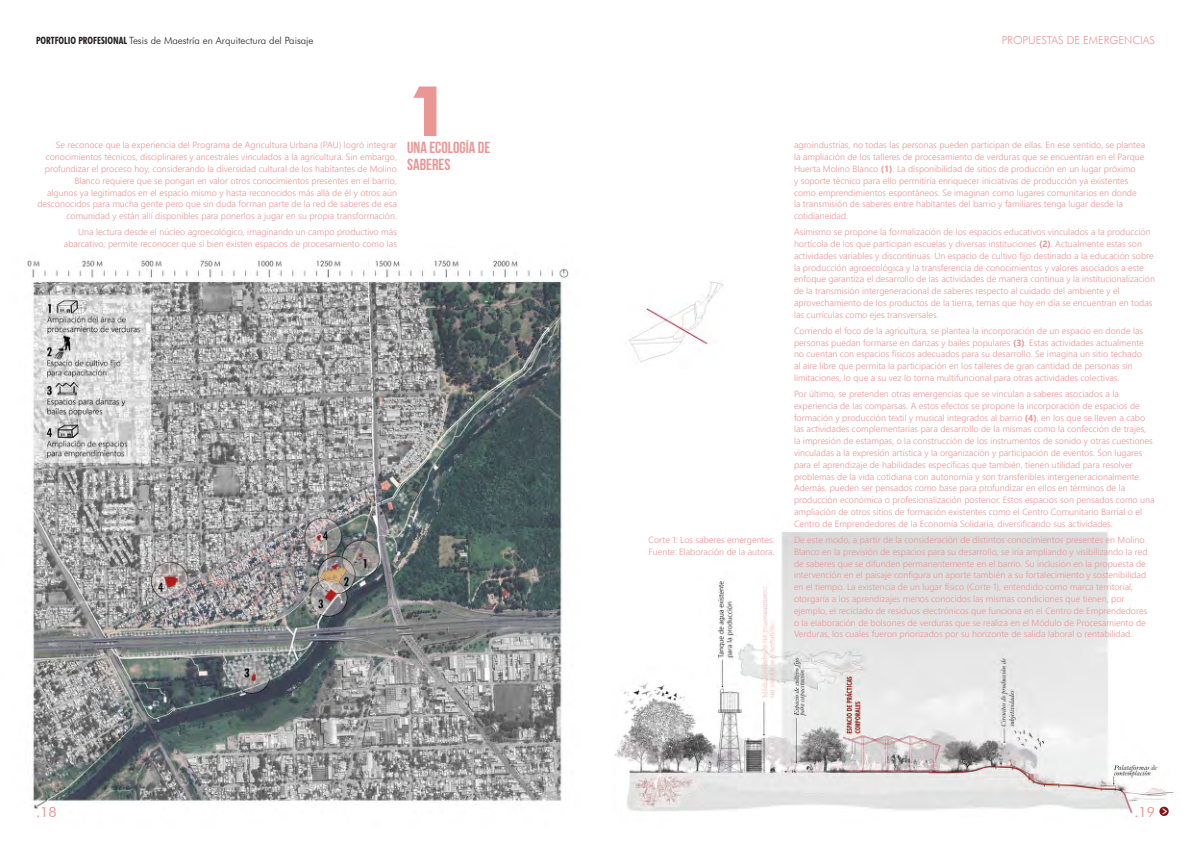
<style>
.page{position:relative;width:1191px;height:842px;background:#fff}
.page>*{position:absolute;margin:0;border:0;box-sizing:border-box;transform-origin:0 0}
.Texto_base{font:700 70px "Futura";color:#ea9695}
.Texto_base-2{font:700 16px/17px "Bebas Neue";color:#ea9695}
.numeros_de_pagina{font:14px "Futura BT";color:#ea9695}
.t1{font:300 11px "Futura BT";color:#e89595}
.t2{font:300 10px "Futura BT";color:#231f20}
.Texto_base-3{font:300 9px/11.8px "Nirmala UI";color:#ea9695}
.s1{font-weight:700;font-stretch:condensed}
.s2{font-weight:700}
</style>
<div class="page">
<img style="left:27px;top:259px;width:1147px;height:557px">
<svg style="left:1159px;top:807px;width:9px;height:9px"></svg>
<svg style="left:1161px;top:808px;width:6px;height:7px"></svg>
<p class="t2" style="left:36px;top:34px;width:279px"><span class="s1">PORTFOLIO PROFESIONAL</span> Tesis de Maestría en Arquitectura del Paisaje</p>
<p class="t1" style="left:1001px;top:34px;width:155px">PROPUESTAS DE EMERGENCIAS</p>
<p class="Texto_base-3" style="left:37px;top:139px;width:361px;text-align:right">Se reconoce que la experiencia del Programa de Agricultura Urbana (PAU) logró integrar conocimientos técnicos, disciplinares y ancestrales vinculados a la agricultura. Sin embargo, profundizar el proceso hoy, considerando la diversidad cultural de los habitantes de Molino Blanco requiere que se pongan en valor otros conocimientos presentes en el barrio,<br>algunos ya legitimados en el espacio mismo y hasta reconocidos más allá de él y otros aún desconocidos para mucha gente pero que sin duda forman parte de la red de saberes de esa comunidad y están allí disponibles para ponerlos a jugar en su propia transformación.</p>
<p class="Texto_base-3" style="left:64px;top:226px;width:334px;text-align:right">Una lectura desde el núcleo agroecológico, imaginando un campo productivo más abarcativo, permite reconocer que si bien existen espacios de procesamiento como las</p>
<p class="Texto_base" style="left:407px;top:60px;width:45px">1</p>
<p class="Texto_base-2" style="left:407px;top:139px;width:85px">UNA ECOLOGÍA DE<br>SABERES</p>
<p class="Texto_base-3" style="left:648px;top:534px;width:128px">Corte 1: Los saberes emergentes.<br>Fuente: Elaboración de la autora.</p>
<p class="Texto_base-3" style="left:794px;top:139px;width:353px">agroindustrias, no todas las personas pueden participan de ellas. En ese sentido, se plantea la ampliación de los talleres de procesamiento de verduras que se encuentran en el Parque Huerta Molino Blanco <span class="s2">(1)</span>. La disponibilidad de sitios de producción en un lugar próximo<br>y soporte técnico para ello permitiría enriquecer iniciativas de producción ya existentes como emprendimientos espontáneos. Se imaginan como lugares comunitarios en donde la transmisión de saberes entre habitantes del barrio y familiares tenga lugar desde la cotidianeidad.</p>
<p class="Texto_base-3" style="left:794px;top:226px;width:362px">Asimismo se propone la formalización de los espacios educativos vinculados a la producción hortícola de los que participan escuelas y diversas instituciones <span class="s2">(2)</span>. Actualmente estas son actividades variables y discontinuas. Un espacio de cultivo fijo destinado a la educación sobre la producción agroecológica y la transferencia de conocimientos y valores asociados a este enfoque garantiza el desarrollo de las actividades de manera continua y la institucionalización de la transmisión intergeneracional de saberes respecto al cuidado del ambiente y el aprovechamiento de los productos de la tierra, temas que hoy en día se encuentran en todas las currículas como ejes transversales.</p>
<p class="Texto_base-3" style="left:794px;top:324px;width:351px">Corriendo el foco de la agricultura, se plantea la incorporación de un espacio en donde las personas puedan formarse en danzas y bailes populares <span class="s2">(3)</span>. Estas actividades actualmente no cuentan con espacios físicos adecuados para su desarrollo. Se imagina un sitio techado al aire libre que permita la participación en los talleres de gran cantidad de personas sin limitaciones, lo que a su vez lo torna multifuncional para otras actividades colectivas.</p>
<p class="Texto_base-3" style="left:794px;top:387px;width:362px">Por último, se pretenden otras emergencias que se vinculan a saberes asociados a la experiencia de las comparsas. A estos efectos se propone la incorporación de espacios de formación y producción textil y musical integrados al barrio <span class="s2">(4)</span>, en los que se lleven a cabo las actividades complementarias para desarrollo de la mismas como la confección de trajes, la impresión de estampas, o la construcción de los instrumentos de sonido y otras cuestiones vinculadas a la expresión artística y la organización y participación de eventos. Son lugares para el aprendizaje de habilidades específicas que también, tienen utilidad para resolver problemas de la vida cotidiana con autonomía y son transferibles intergeneracionalmente.<br>Además, pueden ser pensados como base para profundizar en ellos en términos de la producción económica o profesionalización posterior. Estos espacios son pensados como una ampliación de otros sitios de formación existentes como el Centro Comunitario Barrial o el Centro de Emprendedores de la Economía Solidaria, diversificando sus actividades.</p>
<p class="Texto_base-3" style="left:794px;top:533px;width:355px">De este modo, a partir de la consideración de distintos conocimientos presentes en Molino Blanco en la previsión de espacios para su desarrollo, se iría ampliando y visibilizando la red de saberes que se difunden permanentemente en el barrio. Su inclusión en la propuesta de intervención en el paisaje configura un aporte también a su fortalecimiento y sostenibilidad en el tiempo. La existencia de un lugar físico (Corte 1), entendido como marca territorial, otorgaría a los aprendizajes menos conocidos las mismas condiciones que tienen, por ejemplo, el reciclado de residuos electrónicos que funciona en el Centro de Emprendedores o la elaboración de bolsones de verduras que se realiza en el Módulo de Procesamiento de Verduras, los cuales fueron priorizados por su horizonte de salida laboral o rentabilidad.</p>
<p class="numeros_de_pagina" style="left:36px;top:803px;width:22px">.18</p>
<p class="numeros_de_pagina" style="left:1134px;top:803px;width:22px">.19</p>
</div>
